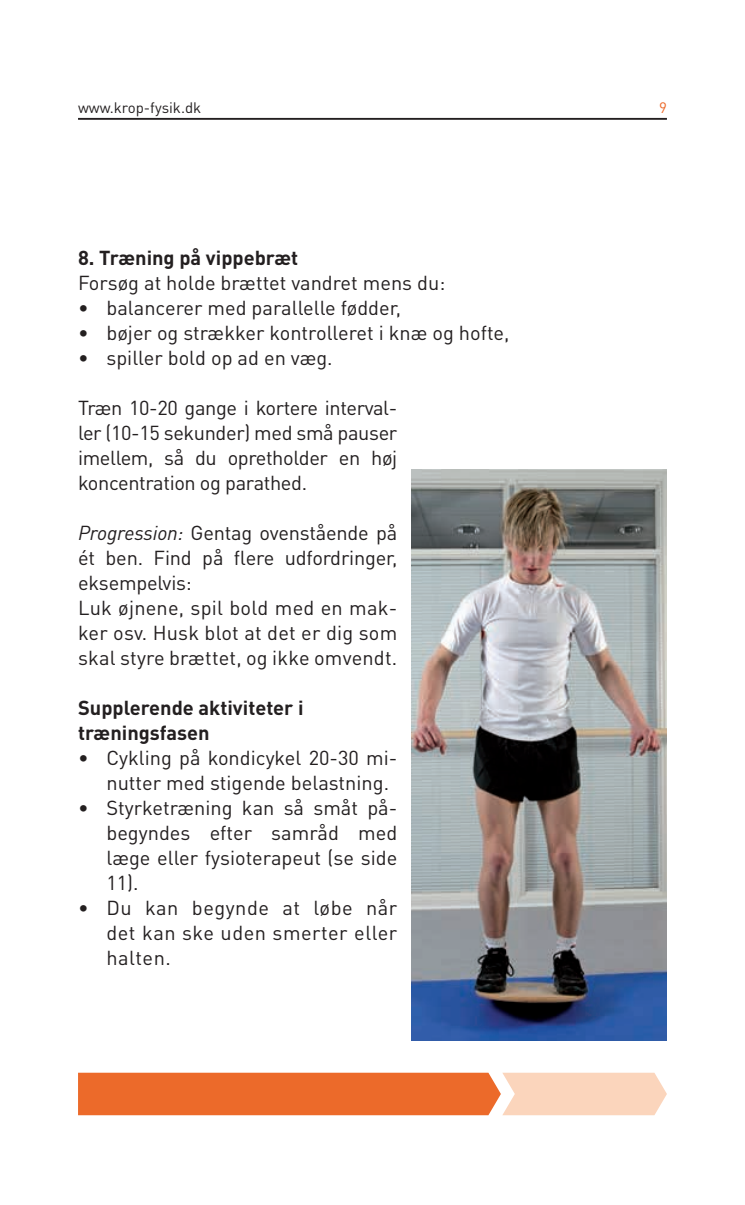
<style>
.page{position:relative;width:745px;height:1205px;background:#fff}
.page>*{position:absolute;margin:0;border:0;box-sizing:border-box;transform-origin:0 0}
.t1{font:20px/25px "DIN Pro";color:#231f20;text-align:justify}
.t2{font:700 20px/25px "DIN Pro";color:#231f20}
.t3{font:15px "DIN Pro";color:#231f20}
.t4{font:15px "DIN Pro";color:#ec6a2a}
.s1{font-style:italic}
</style>
<div class="page">
<hr style="left:78px;top:118px;width:588px;height:2px;background:#231f20">
<svg style="left:78px;top:1072px;width:588px;height:43px"></svg>
<img style="left:411px;top:469px;width:255px;height:571px">
<p class="t3" style="left:78px;top:98px;width:125px">www.krop-fysik.dk</p>
<p class="t4" style="left:658px;top:98px;width:9px">9</p>
<p class="t2" style="left:78px;top:244px;width:221px">8. Træning på vippebræt</p>
<p class="t1" style="left:78px;top:269px;width:368px">Forsøg at holde brættet vandret mens du:</p>
<p class="t1" style="left:78px;top:294px;width:324px">• balancerer med parallelle fødder,</p>
<p class="t1" style="left:78px;top:319px;width:432px">• bøjer og strækker kontrolleret i knæ og hofte,</p>
<p class="t1" style="left:78px;top:344px;width:256px">• spiller bold op ad en væg.</p>
<p class="t1" style="left:78px;top:394px;width:320px">Træn 10-20 gange i kortere interval&shy;ler (10-15 sekunder) med små pauser imellem, så du opretholder en høj koncentration og parathed.</p>
<p class="t1" style="left:78px;top:519px;width:320px;text-align:left"><span class="s1">Progression:</span> Gentag ovenstående på ét ben. Find på flere udfordringer, eksempelvis:<br>Luk øjnene, spil bold med en mak&shy;ker osv. Husk blot at det er dig som skal styre brættet, og ikke omvendt.</p>
<p class="t2" style="left:78px;top:694px;width:227px">Supplerende aktiviteter i træningsfasen</p>
<p class="t1" style="left:106px;top:744px;width:292px;text-indent:-28px">• Cykling på kondicykel 20-30 mi&shy;nutter med stigende belastning.</p>
<p class="t1" style="left:106px;top:794px;width:292px;text-indent:-28px">• Styrketræning kan så småt på&shy;begyndes efter samråd med læge eller fysioterapeut (se side 11).</p>
<p class="t1" style="left:106px;top:894px;width:292px;text-indent:-28px">• Du kan begynde at løbe når det kan ske uden smerter eller halten.</p>
</div>
